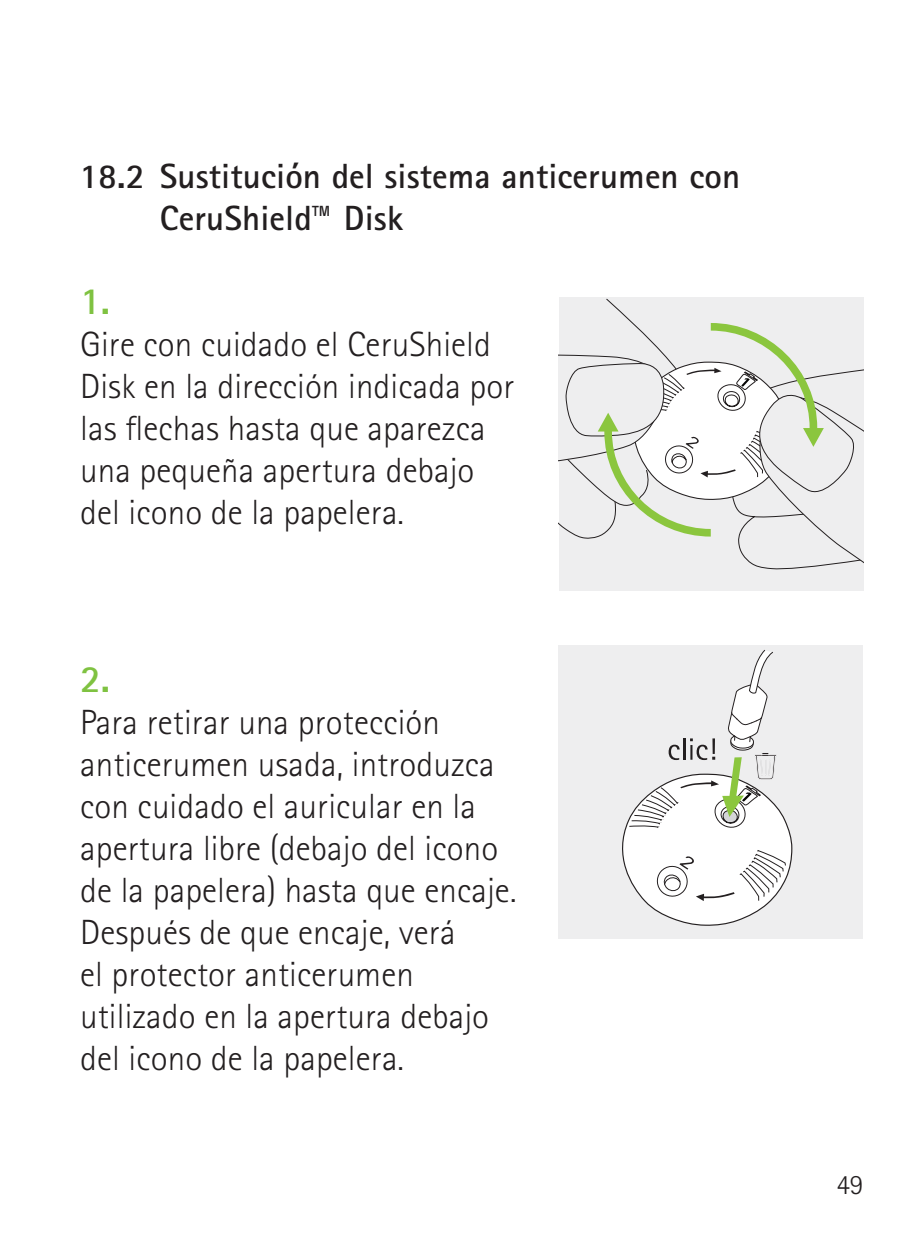
<style>
.page{position:relative;width:913px;height:1241px;background:#fff}
.page>*{position:absolute;margin:0;border:0;box-sizing:border-box;transform-origin:0 0}
.t1{font:700 38.5px "Rotis Sans Serif Pro";color:#7fc241}
.t2{font:300 35px/42px "Rotis Sans Serif Pro";letter-spacing:.005em;color:#231f20}
.t3{font:700 35px/42px "Rotis Sans Serif Pro";letter-spacing:.005em;color:#231f20}
.t4{font:300 28px "Rotis Sans Serif Pro";color:#231f20}
</style>
<div class="page">
<svg style="left:559px;top:298px;width:304px;height:293px;background:#e6e8e5"></svg>
<div style="left:558px;top:645px;width:305px;height:293px;background:#eeeeef"></div>
<svg style="left:622px;top:650px;width:171px;height:276px"></svg>
<p class="t3" style="left:160px;top:154px;width:582px;text-indent:-80px">18.2 Sustitución del sistema anticerumen con<br>CeruShield™ Disk</p>
<p class="t1" style="left:80px;top:276px;width:32px">1.</p>
<p class="t2" style="left:80px;top:323px;width:436px">Gire con cuidado el CeruShield<br>Disk en la dirección indicada por las flechas hasta que aparezca una pequeña apertura debajo del icono de la papelera.</p>
<p class="t1" style="left:80px;top:654px;width:32px">2.</p>
<p class="t2" style="left:80px;top:701px;width:438px">Para retirar una protección anticerumen usada, introduzca con cuidado el auricular en la apertura libre (debajo del icono de la papelera) hasta que encaje.<br>Después de que encaje, verá<br>el protector anticerumen utilizado en la apertura debajo del icono de la papelera.</p>
<p class="t4" style="left:836px;top:1168px;width:28px">49</p>
</div>
